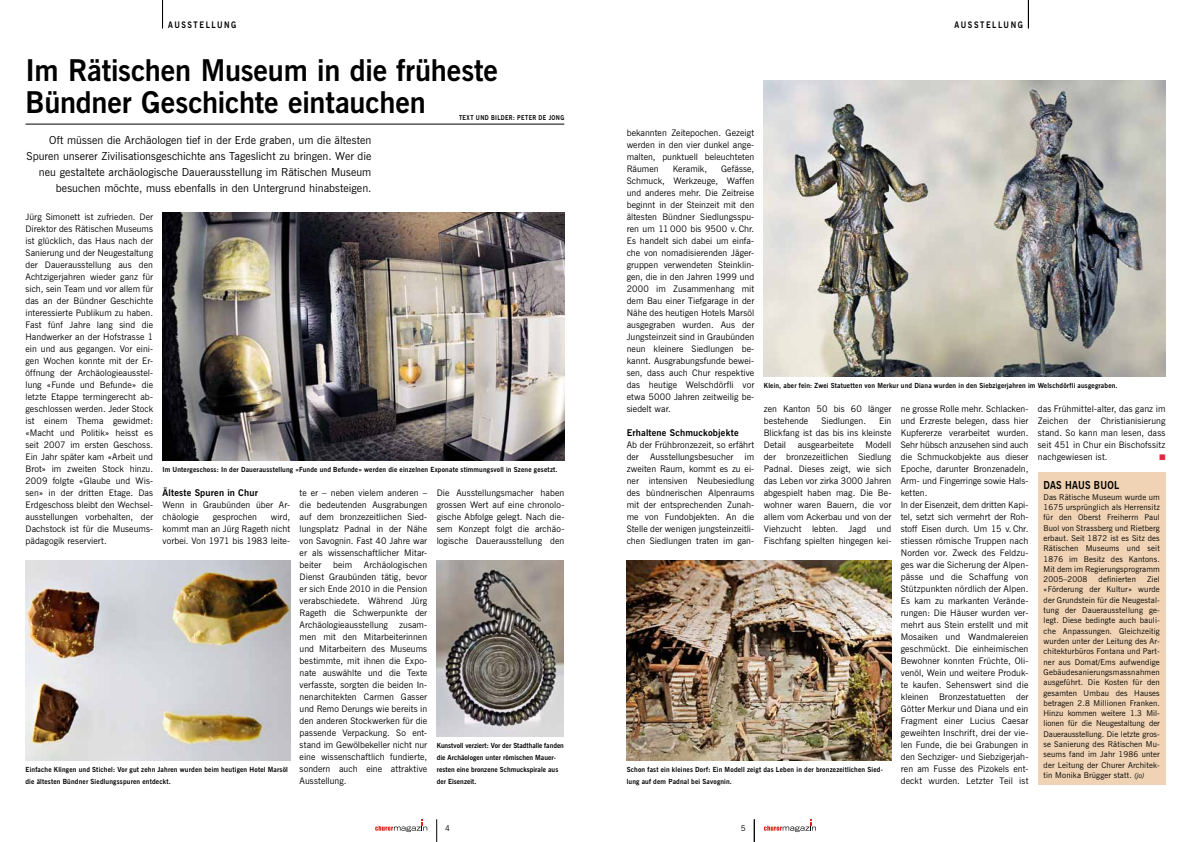
<style>
.page{position:relative;width:1191px;height:842px;background:#fff}
.page>*{position:absolute;margin:0;border:0;box-sizing:border-box;transform-origin:0 0}
.t1{font:700 30px/32px "News Gothic BT";letter-spacing:-.005em;color:#000}
.t2{font:11px/16px "News Gothic BT";letter-spacing:.005em;color:#000;text-align:right}
.t3{font:700 11px "News Gothic BT";letter-spacing:.025em;color:#000;scale:.86 1}
.t4{font:700 9.3px "News Gothic BT";letter-spacing:.02em;color:#000}
.t5{font:9px/12px "News Gothic BT";letter-spacing:.01em;color:#000;text-align:justify}
.t6{font:700 9px "News Gothic BT";letter-spacing:.2em;color:#000;scale:.86 1}
.t7{font:8px/10.3px "News Gothic BT";letter-spacing:.02em;color:#000;text-align:justify}
.t8{font:700 7px/12px "News Gothic BT";letter-spacing:.025em;color:#000;scale:.95 1}
.t9{font:700 6.7px "News Gothic BT";letter-spacing:.065em;color:#000;scale:.86 1}
.t10{font:6px "Zapf Dingbats IT Cby BT";color:#e12842}
.s1{font-style:italic;font-size:7px}
</style>
<div class="page">
<svg style="left:436px;top:819px;width:1px;height:23px"></svg>
<svg style="left:375px;top:820px;width:52px;height:12px"></svg>
<svg style="left:764px;top:820px;width:52px;height:12px"></svg>
<hr style="left:26px;top:124px;width:538px;height:1px;background:#000">
<svg style="left:754px;top:819px;width:1px;height:23px"></svg>
<svg style="left:162px;top:0;width:1px;height:28px"></svg>
<svg style="left:1028px;top:0;width:1px;height:28px"></svg>
<img style="left:163px;top:213px;width:401px;height:247px">
<img style="left:626px;top:560px;width:265px;height:200px">
<img style="left:437px;top:561px;width:127px;height:175px">
<div style="left:1037px;top:472px;width:128px;height:312px;background:#efd3b4"></div>
<img style="left:26px;top:560px;width:264px;height:200px">
<img style="left:763px;top:81px;width:402px;height:295px">
<p class="t6" style="left:168px;top:20px;width:81px">Ausste llung</p>
<p class="t6" style="left:954px;top:20px;width:81px">Ausste llung</p>
<h1 class="t1" style="left:26px;top:54px;width:474px">I m Rätischen Museum in die früheste<br>Bündner Geschichte eintauchen</h1>
<p class="t9" style="left:459px;top:113px;width:124px">Text und Bilder: Peter de Jong</p>
<p class="t2" style="left:27px;top:132px;width:346px">Oft müssen die Archäologen tief in der Erde graben, um die ältesten Spuren unserer Zivilisationsgeschichte ans Tageslicht zu bringen. Wer die neu gestaltete archäologische Dauerausstellung im Rätischen Museum besuchen möchte, muss ebenfalls in den Untergrund hinabsteigen.</p>
<p class="t5" style="left:26px;top:211px;width:129px">Jürg Simonett ist zufrieden. Der Direktor des Rätischen Museums ist glücklich, das Haus nach der Sanierung und der Neugestaltung der Dauerausstellung aus den Achtzigerjahren wieder ganz für sich, sein Team und vor allem für das an der Bündner Geschichte interessierte Publikum zu haben.<br>Fast fünf Jahre lang sind die Handwerker an der Hofstrasse 1 ein und aus gegangen. Vor eini&shy;gen Wochen konnte mit der Er&shy;öffnung der Archäologieausstel&shy;lung «Funde und Befunde» die letzte Etappe termingerecht ab&shy;geschlossen werden. Jeder Stock ist einem Thema gewidmet: «Macht und Politik» heisst es seit 2007 im ersten Geschoss.<br>Ein Jahr später kam «Arbeit und Brot» im zweiten Stock hinzu.<br>2009 folgte «Glaube und Wis&shy;sen» in der dritten Etage. Das Erdgeschoss bleibt den Wechsel&shy;ausstellungen vorbehalten, der Dachstock ist für die Museums&shy;pädagogik reserviert.</p>
<p class="t8" style="left:163px;top:464px;width:417px">I m U ntergeschoss: I n der Dauerausstellung «Funde und Befunde» werden die einzelnen Exponate stimmungsvoll in Szene gesetzt.</p>
<p class="t5" style="left:437px;top:487px;width:129px;text-align:left">Die Ausstellungsmacher haben grossen Wert auf eine chronolo&shy;gische Abfolge gelegt. Nach die&shy;sem Konzept folgt die archäo-- logische Dauerausstellung den</p>
<p class="t4" style="left:163px;top:487px;width:97px">Älteste Spuren in Chur</p>
<p class="t5" style="left:163px;top:499px;width:129px">Wenn in Graubünden über Ar&shy;chäologie</p>
<p class="t5" style="left:300px;top:487px;width:129px">te er – neben vielem anderen – die bedeutenden Ausgrabungen auf dem bronzezeitlichen Sied&shy;lungsplatz Padnal in der Nähe von Savognin. Fast 40 Jahre war er als wissenschaftlicher Mitar&shy;beiter</p>
<p class="t5" style="left:163px;top:511px;width:129px;text-indent:108px">wird, kommt man an Jürg Rageth nicht vorbei. Von 1971 bis 1983 leite-</p>
<p class="t5" style="left:213px;top:511px;width:46px">gesprochen</p>
<p class="t5" style="left:300px;top:559px;width:129px;text-indent:64px">Archäologischen Dienst Graubünden tätig, bevor er sich Ende 2010 in die Pension verabschiedete. Während Jürg Rageth die Schwerpunkte der Archäologieausstellung zusam&shy;men mit den Mitarbeiterinnen und Mitarbeitern des Museums bestimmte, mit ihnen die Expo&shy;nate auswählte und die Texte verfasste, sorgten die beiden In&shy;nenarchitekten Carmen Gasser und Remo Derungs wie bereits in den anderen Stockwerken für die passende Verpackung. So ent&shy;stand im Gewölbekeller nicht nur eine wissenschaftlich fundierte, sondern auch eine attraktive Ausstellung.</p>
<p class="t5" style="left:333px;top:559px;width:21px">beim</p>
<p class="t8" style="left:437px;top:740px;width:135px">Kunstvoll verziert: Vor der Stadthalle fanden die Archäologen unter römischen Mauer&shy;resten eine bronzene Schmuckspirale aus der Eisenzeit.</p>
<p class="t8" style="left:26px;top:764px;width:278px">Einfache Klingen und Stichel: Vor gut zehn Jahren wurden beim heutigen Hotel Marsöl die ältesten Bündner Siedlungsspuren entdeckt.</p>
<p class="t7" style="left:445px;top:823px;width:6px">4</p>
<p class="t5" style="left:626px;top:127px;width:129px">bekannten Zeitepochen. Gezeigt werden in den vier dunkel ange&shy;malten, punktuell beleuchteten Räumen</p>
<p class="t5" style="left:626px;top:163px;width:129px;text-indent:94px">Gefässe, Schmuck, Werkzeuge, Waffen und anderes mehr. Die Zeitreise beginnt in der Steinzeit mit den ältesten Bündner Siedlungsspu&shy;ren um 11 000 bis 9500 v. Chr.<br>Es handelt sich dabei um einfa&shy;che von nomadisierenden Jäger&shy;gruppen verwendeten Steinklin&shy;gen, die in den Jahren 1999 und 2000 im Zusammenhang mit dem Bau einer Tiefgarage in der Nähe des heutigen Hotels Marsöl ausgegraben wurden. Aus der Jungsteinzeit sind in Graubünden neun kleinere Siedlungen be&shy;kannt. Ausgrabungsfunde bewei&shy;sen, dass auch Chur respektive das heutige Welschdörfli vor etwa 5000 Jahren zeitweilig be&shy;siedelt war.</p>
<p class="t4" style="left:626px;top:427px;width:113px">Erhaltene Schmuckobjekte</p>
<p class="t5" style="left:626px;top:439px;width:129px">Ab der Frühbronzezeit, so erfährt der Ausstellungsbesucher im zweiten Raum, kommt es zu ei&shy;ner intensiven Neubesiedlung des bündnerischen Alpenraums mit der entsprechenden Zunah&shy;me von Fundobjekten. An die Stelle der wenigen jungsteinzeitli&shy;chen Siedlungen traten im gan-</p>
<p class="t5" style="left:672px;top:163px;width:36px">Keramik,</p>
<p class="t8" style="left:763px;top:380px;width:374px">Klein, aber fein: Zwei Statuetten von Merkur und Diana wurden in den Siebzigerjahren im Welschdörfli ausgegraben.</p>
<p class="t5" style="left:900px;top:403px;width:129px;text-align:left">ne grosse Rolle mehr. Schlacken&shy;und Erzreste belegen, dass hier<br>Kupfererze verarbeitet wurden.<br>Sehr hübsch anzusehen sind auch die Schmuckobjekte aus dieser<br>Epoche, darunter Bronzenadeln,<br>Arm- und Fingerringe sowie Hals&shy;ketten.<br>In der Eisenzeit, dem dritten Kapi&shy;tel, setzt sich vermehrt der Roh&shy;stoff Eisen durch. Um 15 v. Chr. stiessen römische Truppen nach<br>Norden vor. Zweck des Feldzu&shy;ges war die Sicherung der Alpen&shy;pässe und die Schaffung von<br>Stützpunkten nördlich der Alpen.<br>Es kam zu markanten Verände&shy;rungen: Die Häuser wurden ver&shy;mehrt aus Stein erstellt und mit<br>Mosaiken und Wandmalereien geschmückt. Die einheimischen<br>Bewohner konnten Früchte, Oli&shy;venöl, Wein und weitere Produk&shy;te kaufen. Sehenswert sind die kleinen Bronzestatuetten der<br>Götter Merkur und Diana und ein<br>Fragment einer Lucius Caesar geweihten Inschrift, drei der vie&shy;len Funde, die bei Grabungen in den Sechziger- und Siebzigerjah&shy;ren am Fusse des Pizokels ent&shy;deckt wurden. Letzter Teil ist</p>
<p class="t5" style="left:763px;top:403px;width:129px">zen Kanton 50 bis 60 länger bestehende</p>
<p class="t5" style="left:1037px;top:403px;width:129px">das Frühmittel-alter, das ganz im Zeichen der Christianisierung stand. So kann man lesen, dass seit 451 in Chur ein Bischofssitz nachgewiesen ist.</p>
<p class="t5" style="left:821px;top:415px;width:46px">Siedlungen.</p>
<p class="t5" style="left:763px;top:415px;width:129px;text-indent:115px">Ein Blickfang ist das bis ins kleinste Detail</p>
<p class="t5" style="left:763px;top:439px;width:129px;text-indent:102px">Modell der bronzezeitlichen Siedlung Padnal. Dieses zeigt, wie sich das Leben vor zirka 3000 Jahren abgespielt haben mag. Die Be&shy;wohner waren Bauern, die vor allem vom Ackerbau und von der Viehzucht lebten. Jagd und Fischfang spielten hingegen kei-</p>
<p class="t5" style="left:797px;top:439px;width:58px">ausgearbeitete</p>
<p class="t10" style="left:1159px;top:455px;width:7px">■</p>
<p class="t3" style="left:1043px;top:478px;width:90px">Das Haus Buol</p>
<p class="t7" style="left:1043px;top:492px;width:118px">Das Rätische Museum wurde um 1675 ursprünglich als Herrensitz für den Oberst Freiherrn Paul Buol von Strassberg und Rietberg erbaut. Seit 1872 ist es Sitz des Rätischen Museums und seit 1876 im Besitz des Kantons.<br>Mit dem im Regierungsprogramm 2005–2008</p>
<p class="t7" style="left:1098px;top:574px;width:39px">definierten</p>
<p class="t7" style="left:1043px;top:574px;width:118px;text-align:left;text-indent:104px">Ziel «Förderung der Kultur» wurde der Grundstein für die Neugestal&shy;tung der Dauerausstellung ge&shy;legt. Diese bedingte auch bauli&shy;che Anpassungen. Gleichzeitig wurden unter der Leitung des Ar&shy;chitekturbüros Fontana und Part&shy;ner aus Domat/Ems aufwendige<br>Gebäudesanierungsmassnahmen ausgeführt. Die Kosten für den gesamten Umbau des Hauses betragen 2.8 Millionen Franken.<br>Hinzu kommen weitere 1.3 Mil-- lionen für die Neugestaltung der<br>Dauerausstellung. Die letzte gros&shy;se Sanierung des Rätischen Mu&shy;seums fand im Jahr 1986 unter der Leitung der Churer Architek&shy;tin Monika Brügger statt. <span class="s1">(jo)</span></p>
<p class="t8" style="left:626px;top:764px;width:271px">Schon fast ein kleines Dorf: Ein Modell zeigt das Leben in der bronzezeitlichen Sied&shy;lung auf dem Padnal bei Savognin.</p>
<p class="t7" style="left:741px;top:823px;width:6px">5</p>
</div>
